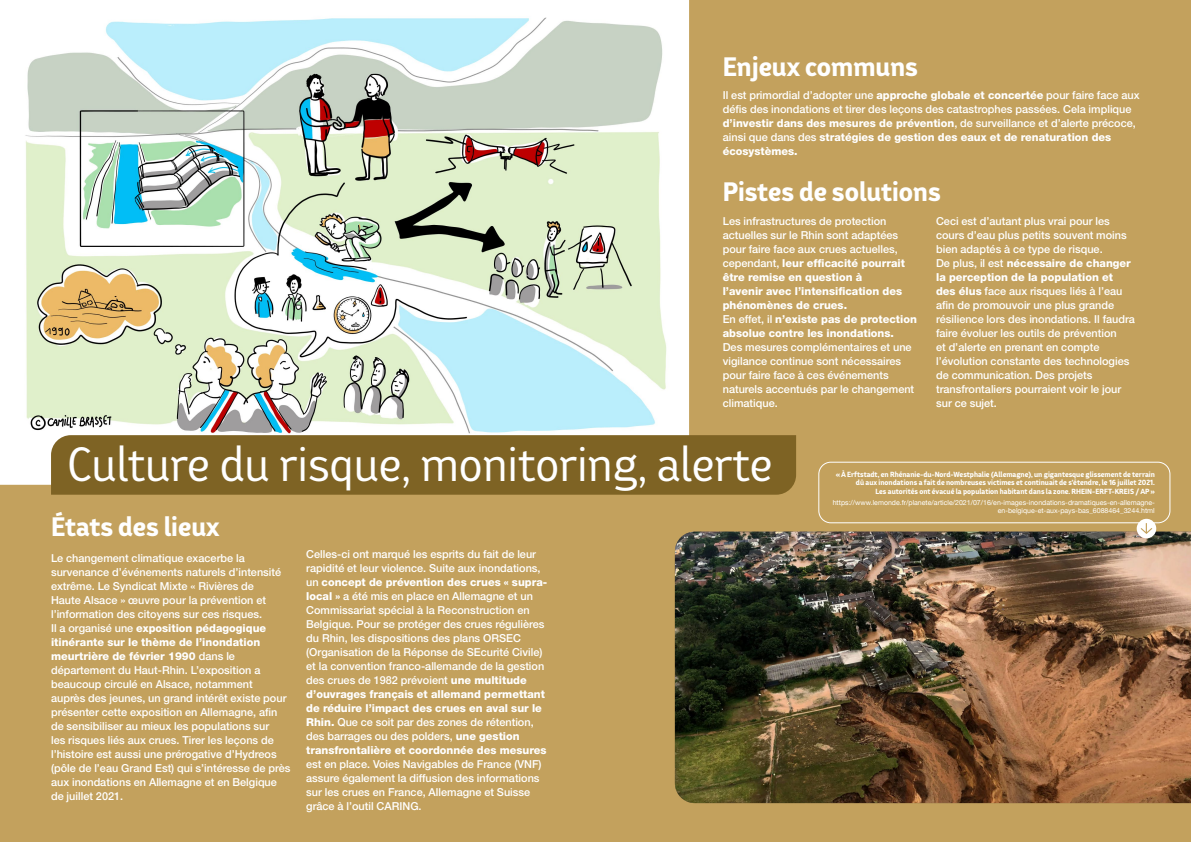
<style>
.page{position:relative;width:1191px;height:842px;background:#c3a15d}
.page>*{position:absolute;margin:0;border:0;box-sizing:border-box;transform-origin:0 0}
.t1{font:45px "Bw Helder W1";color:#fff}
.t2{font:800 25px "Bw Helder W1";color:#fff}
.t3{font:500 11px/14px "Helvetica Neue LT Pro";color:#fff}
.t4{font:800 11px/14px "Helvetica Neue LT Pro";color:#fff}
.t5{font:800 7px/8.4px "Bw Helder W1";color:#fff;text-align:right}
.t6{font:7px/8.4px "Helvetica Neue";color:#fff;text-align:right}
.s1{font-weight:800}
.s2{font-weight:500}
</style>
<div class="page">
<div style="left:0;top:0;width:689px;height:485px;background:#fff"></div>
<img style="left:10px;top:0;width:675px;height:450px">
<img style="left:675px;top:532px;width:516px;height:271px">
<div style="left:818px;top:462px;width:352px;height:61px;border:1px solid #fff;border-radius:12px"></div>
<div style="left:51px;top:435px;width:745px;height:60px;background:#7e6324"></div>
<div style="left:1136px;top:519px;width:20px;height:19px;background:#fff;border-radius:50%"></div>
<svg style="left:1140px;top:523px;width:12px;height:11px"></svg>
<h2 class="t2" style="left:722px;top:51px;width:197px">Enjeux communs</h2>
<p class="t3" style="left:722px;top:88px;width:418px">Il est primordial d’adopter une <span class="s1">approche globale et concertée</span> pour faire face aux défis des inondations et tirer des leçons des catastrophes passées. Cela implique <span class="s1">d’investir dans des mesures de prévention</span>, de surveillance et d’alerte précoce, ainsi que dans des <span class="s1">stratégies de gestion des eaux et de renaturation des écosystèmes.</span></p>
<h2 class="t2" style="left:722px;top:176px;width:219px">Pistes de solutions</h2>
<p class="t4" style="left:722px;top:214px;width:196px"><span class="s2">Les infrastructures de protection actuelles sur le Rhin sont adaptées pour faire face aux crues actuelles, cependant,</span> leur efficacité pourrait être remise en question à<br>l’avenir avec l’intensification des phénomènes de crues.<br><span class="s2">En effet, il</span> n’existe pas de protection absolue contre les inondations.</p>
<p class="t3" style="left:722px;top:340px;width:193px">Des mesures complémentaires et une vigilance continue sont nécessaires pour faire face à ces événements naturels accentués par le changement climatique.</p>
<p class="t3" style="left:936px;top:214px;width:200px">Ceci est d’autant plus vrai pour les cours d’eau plus petits souvent moins bien adaptés à ce type de risque.<br>De plus, il est <span class="s1">nécessaire de changer la perception de la population et des élus</span> face aux risques liés à l’eau afin de promouvoir une plus grande résilience lors des inondations. Il faudra faire évoluer les outils de prévention<br>et d’alerte en prenant en compte l’évolution constante des technologies de communication. Des projets transfrontaliers pourraient voir le jour sur ce sujet.</p>
<h1 class="t1" style="left:67px;top:436px;width:706px">Culture du risque, monitoring, alerte</h1>
<h2 class="t2" style="left:51px;top:511px;width:170px">États des lieux</h2>
<p class="t3" style="left:51px;top:551px;width:241px">Le changement climatique exacerbe la survenance d’événements naturels d’intensité extrême. Le Syndicat Mixte « Rivières de<br>Haute Alsace » œuvre pour la prévention et l’information des citoyens sur ces risques.<br>Il a organisé une <span class="s1">exposition pédagogique itinérante sur le thème de l’inondation meurtrière de février 1990</span> dans le département du Haut-Rhin. L’exposition a beaucoup circulé en Alsace, notamment<br>auprès des jeunes, un grand intérêt existe pour présenter cette exposition en Allemagne, afin de sensibiliser au mieux les populations sur<br>les risques liés aux crues. Tirer les leçons de l’histoire est aussi une prérogative d’Hydreos (pôle de l’eau Grand Est) qui s’intéresse de près aux inondations en Allemagne et en Belgique de juillet 2021.</p>
<p class="t3" style="left:306px;top:547px;width:242px">Celles-ci ont marqué les esprits du fait de leur rapidité et leur violence. Suite aux inondations, un <span class="s1">concept de prévention des crues « supra&shy;local »</span> a été mis en place en Allemagne et un Commissariat spécial à la Reconstruction en Belgique. Pour se protéger des crues régulières du Rhin, les dispositions des plans ORSEC (Organisation de la Réponse de SEcurité Civile) et la convention franco-allemande de la gestion des crues de 1982 prévoient <span class="s1">une multitude d’ouvrages français et allemand permettant de réduire l’impact des crues en aval sur le Rhin.</span> Que ce soit par des zones de rétention, des barrages ou des polders, <span class="s1">une gestion transfrontalière et coordonnée des mesures</span></p>
<p class="t3" style="left:306px;top:757px;width:237px">est en place. Voies Navigables de France (VNF) assure également la diffusion des informations sur les crues en France, Allemagne et Suisse grâce à l’outil CARING.</p>
<p class="t5" style="left:836px;top:470px;width:320px">«À Erftstadt, en Rhénanie-du-Nord-Westphalie (Allemagne), un gigantesque glissement de terrain dû aux inondations a fait de nombreuses victimes et continuait de s’étendre, le 16 juillet 2021.<br>Les autorités ont évacué la population habitant dans la zone. RHEIN-ERFT-KREIS / AP»</p>
<p class="t6" style="left:832px;top:499px;width:323px">https://www.lemonde.fr/planete/article/2021/07/16/en-images-inondations-dramatiques-en-allemagne&shy;en-belgique-et-aux-pays-bas_6088464_3244.html</p>
</div>
